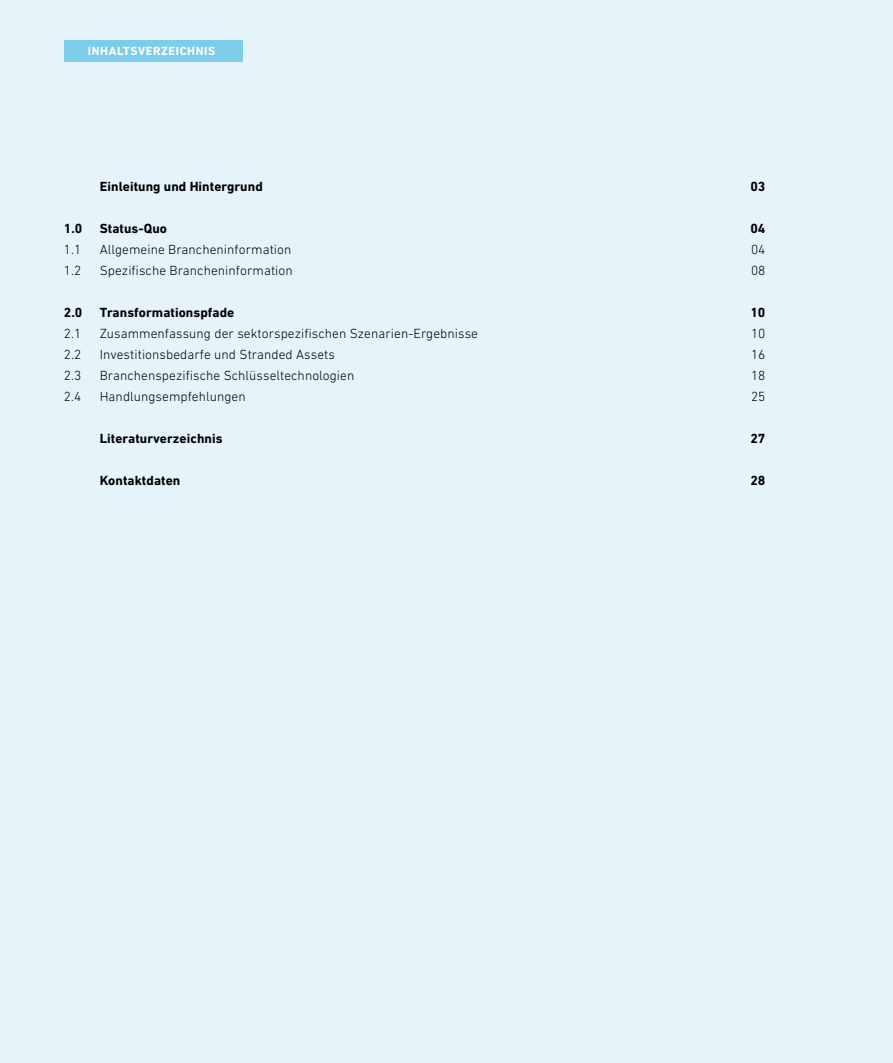
<style>
.page{position:relative;width:893px;height:1063px;background:#e5f4fa}
.page>*{position:absolute;margin:0;border:0;box-sizing:border-box;transform-origin:0 0}
.t1{font:700 14.25px "DIN Next LT Pro";letter-spacing:.05em;color:#fff}
.t2{font:300 13.5px "DIN Next LT Pro";letter-spacing:.005em;color:#000}
.t3{font:700 13.5px "DIN Next LT Pro";letter-spacing:.005em;color:#000}
.h1_Impressum_Inhalt{font:700 12px "DIN Next LT Pro";letter-spacing:.05em;color:#fff}
</style>
<div class="page">
<div style="left:64px;top:41px;width:178px;height:21px;background:#7dcce8"></div>
<p class="t1" style="left:72px;top:43px;width:152px">EXECUTIVE SUMMARY</p>
<h1 class="h1_Impressum_Inhalt" style="left:88px;top:44px;width:129px">INHALTSVERZEICHNIS</h1>
<p class="t3" style="left:100px;top:178px;width:164px">Einleitung und Hintergrund</p>
<p class="t3" style="left:750px;top:178px;width:17px">03</p>
<p class="t3" style="left:64px;top:220px;width:20px">1.0</p>
<p class="t3" style="left:100px;top:220px;width:69px">Status-Quo</p>
<p class="t3" style="left:750px;top:220px;width:17px">04</p>
<p class="t2" style="left:64px;top:241px;width:19px">1.1</p>
<p class="t2" style="left:100px;top:241px;width:193px">Allgemeine Brancheninformation</p>
<p class="t2" style="left:751px;top:241px;width:16px">04</p>
<p class="t2" style="left:64px;top:262px;width:19px">1.2</p>
<p class="t2" style="left:100px;top:262px;width:194px">Spezifische Brancheninformation</p>
<p class="t2" style="left:751px;top:262px;width:16px">08</p>
<p class="t3" style="left:64px;top:304px;width:20px">2.0</p>
<p class="t3" style="left:100px;top:304px;width:136px">Transformationspfade</p>
<p class="t3" style="left:750px;top:304px;width:17px">10</p>
<p class="t2" style="left:64px;top:325px;width:19px">2.1</p>
<p class="t2" style="left:100px;top:325px;width:380px">Zusammenfassung der sektorspezifischen Szenarien-Ergebnisse</p>
<p class="t2" style="left:751px;top:325px;width:16px">10</p>
<p class="t2" style="left:64px;top:346px;width:19px">2.2</p>
<p class="t2" style="left:100px;top:346px;width:237px">Investitionsbedarfe und Stranded Assets</p>
<p class="t2" style="left:751px;top:346px;width:16px">16</p>
<p class="t2" style="left:64px;top:367px;width:19px">2.3</p>
<p class="t2" style="left:100px;top:367px;width:256px">Branchenspezifische Schlüsseltechnologien</p>
<p class="t2" style="left:751px;top:367px;width:16px">18</p>
<p class="t2" style="left:64px;top:388px;width:19px">2.4</p>
<p class="t2" style="left:100px;top:388px;width:147px">Handlungsempfehlungen</p>
<p class="t2" style="left:751px;top:388px;width:16px">25</p>
<p class="t3" style="left:100px;top:430px;width:124px">Literaturverzeichnis</p>
<p class="t3" style="left:750px;top:430px;width:17px">27</p>
<p class="t3" style="left:100px;top:472px;width:82px">Kontaktdaten</p>
<p class="t3" style="left:750px;top:472px;width:17px">28</p>
</div>
